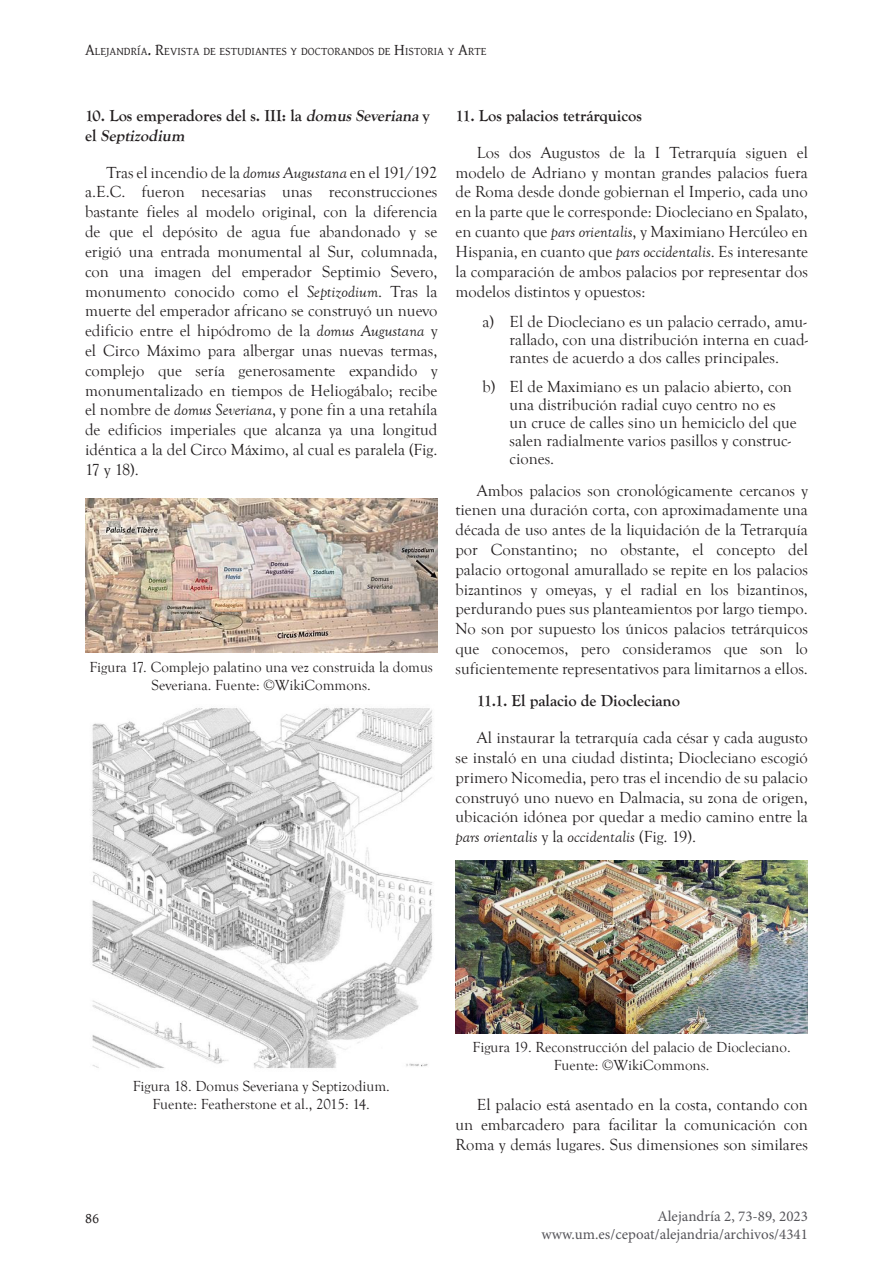
<style>
.page{position:relative;width:893px;height:1263px;background:#fff}
.page>*{position:absolute;margin:0;border:0;box-sizing:border-box;transform-origin:0 0}
.t1{font:16.5px/19.8px "Goudy Old Style T";color:#231f20;text-align:justify}
.Heading_1{font:700 16.5px/19.8px "Goudy Old Style T";color:#231f20}
.Heading_2{font:700 16.5px "Goudy Old Style T";color:#231f20}
.Figure_Caption{font:15px/18px "Goudy Old Style T";color:#231f20;text-align:center}
.t2{font:15px/18px "Minion Pro";color:#56555a;text-align:right}
.t3{font:15px "Gentium Basic";color:#231f20}
.t4{font:11.55px "Gentium Basic";color:#231f20}
.s1{font-size:16.5px}
.s2{font-style:italic}
</style>
<div class="page">
<img style="left:85px;top:499px;width:352px;height:154px">
<img style="left:91px;top:708px;width:342px;height:360px">
<img style="left:455px;top:861px;width:353px;height:172px">
<p class="t4" style="left:85px;top:43px;width:403px"><span class="s1">A</span>LEJANDRÍA<span class="s1">. R</span>EVISTA DE ESTUDIANTES Y DOCTORANDOS DE <span class="s1">H</span>ISTORIA Y <span class="s1">A</span>RTE</p>
<p class="Heading_1" style="left:85px;top:106px;width:346px">10. Los emperadores del s. III: la <span class="s2">domusSeveriana</span> y e l <span class="s2">Septizodium</span></p>
<p class="t1" style="left:85px;top:163px;width:354px;text-indent:21px">Tras el incendio de la <span class="s2">domus Augustana</span> en el 191/192 a.E.C. fueron necesarias unas reconstrucciones bastante fieles al modelo original, con la diferencia de que el depósito de agua fue abandonado y se erigió una entrada monumental al Sur, columnada, con una imagen del emperador Septimio Severo, monumento conocido como el <span class="s2">Septizodium</span>. Tras la muerte del emperador africano se construyó un nuevo edificio entre el hipódromo de la <span class="s2">domus Augustana</span> y el Circo Máximo para albergar unas nuevas termas, complejo que sería generosamente expandido y monumentalizado en tiempos de Heliogábalo; recibe el nombre de <span class="s2">domus Severiana</span>, y pone fin a una retahíla de edificios imperiales que alcanza ya una longitud idéntica a la del Circo Máximo, al cual es paralela (Fig.<br>17 y 18).</p>
<p class="Figure_Caption" style="left:89px;top:658px;width:345px">Figura 17. Complejo palatino una vez construida la domus<br>Severiana. Fuente: ©WikiCommons.</p>
<p class="Heading_1" style="left:455px;top:106px;width:188px">11. Los palacios tetrárquicos</p>
<p class="t1" style="left:455px;top:143px;width:354px;text-indent:21px">Los dos Augustos de la I Tetrarquía siguen el modelo de Adriano y montan grandes palacios fuera de Roma desde donde gobiernan el Imperio, cada uno en la parte que le corresponde: Diocleciano en Spalato, en cuanto que <span class="s2">pars orientalis</span>, y Maximiano Hercúleo en Hispania, en cuanto que <span class="s2">pars occidentalis</span>. Es interesante la comparación de ambos palacios por representar dos modelos distintos y opuestos:</p>
<p class="t1" style="left:509px;top:313px;width:300px;line-height:17.9px;text-indent:-27px">a) El de Diocleciano es un palacio cerrado, amu&shy;rallado, con una distribución interna en cuad&shy;rantes de acuerdo a dos calles principales.</p>
<p class="t1" style="left:509px;top:378px;width:289px;line-height:17.9px;text-align:left;text-indent:-27px">b) El de Maximiano es un palacio abierto, con una distribución radial cuyo centro no es un cruce de calles sino un hemiciclo del que salen radialmente varios pasillos y construc&shy;ciones.</p>
<p class="t1" style="left:455px;top:481px;width:354px;text-indent:21px">Ambos palacios son cronológicamente cercanos y tienen una duración corta, con aproximadamente una década de uso antes de la liquidación de la Tetrarquía por Constantino; no obstante, el concepto del palacio ortogonal amurallado se repite en los palacios bizantinos y omeyas, y el radial en los bizantinos, perdurando pues sus planteamientos por largo tiempo.<br>No son por supuesto los únicos palacios tetrárquicos que conocemos, pero consideramos que son lo suficientemente representativos para limitarnos a ellos.</p>
<p class="Heading_2" style="left:477px;top:692px;width:205px">11.1. El palacio de Diocleciano</p>
<p class="t1" style="left:455px;top:728px;width:354px;text-indent:21px">Al instaurar la tetrarquía cada césar y cada augusto se instaló en una ciudad distinta; Diocleciano escogió primero Nicomedia, pero tras el incendio de su palacio construyó uno nuevo en Dalmacia, su zona de origen, ubicación idónea por quedar a medio camino entre la <span class="s2">pars orientalis</span> y la <span class="s2">occidentalis</span> (Fig. 19).</p>
<p class="Figure_Caption" style="left:133px;top:1077px;width:259px">Figura 18. Domus Severiana y Septizodium.<br>Fuente: Featherstone et al., 2015: 14.</p>
<p class="Figure_Caption" style="left:473px;top:1038px;width:320px">Figura 19. Reconstrucción del palacio de Diocleciano.<br>Fuente: ©WikiCommons.</p>
<p class="t1" style="left:455px;top:1095px;width:354px;text-indent:21px">El palacio está asentado en la costa, contando con un embarcadero para facilitar la comunicación con Roma y demás lugares. Sus dimensiones son similares</p>
<p class="t3" style="left:85px;top:1207px;width:16px">86</p>
<p class="t2" style="left:541px;top:1207px;width:268px">Alejandría 2, 73-89, 2023 www.um.es/cepoat/alejandria/archivos/4341</p>
</div>
